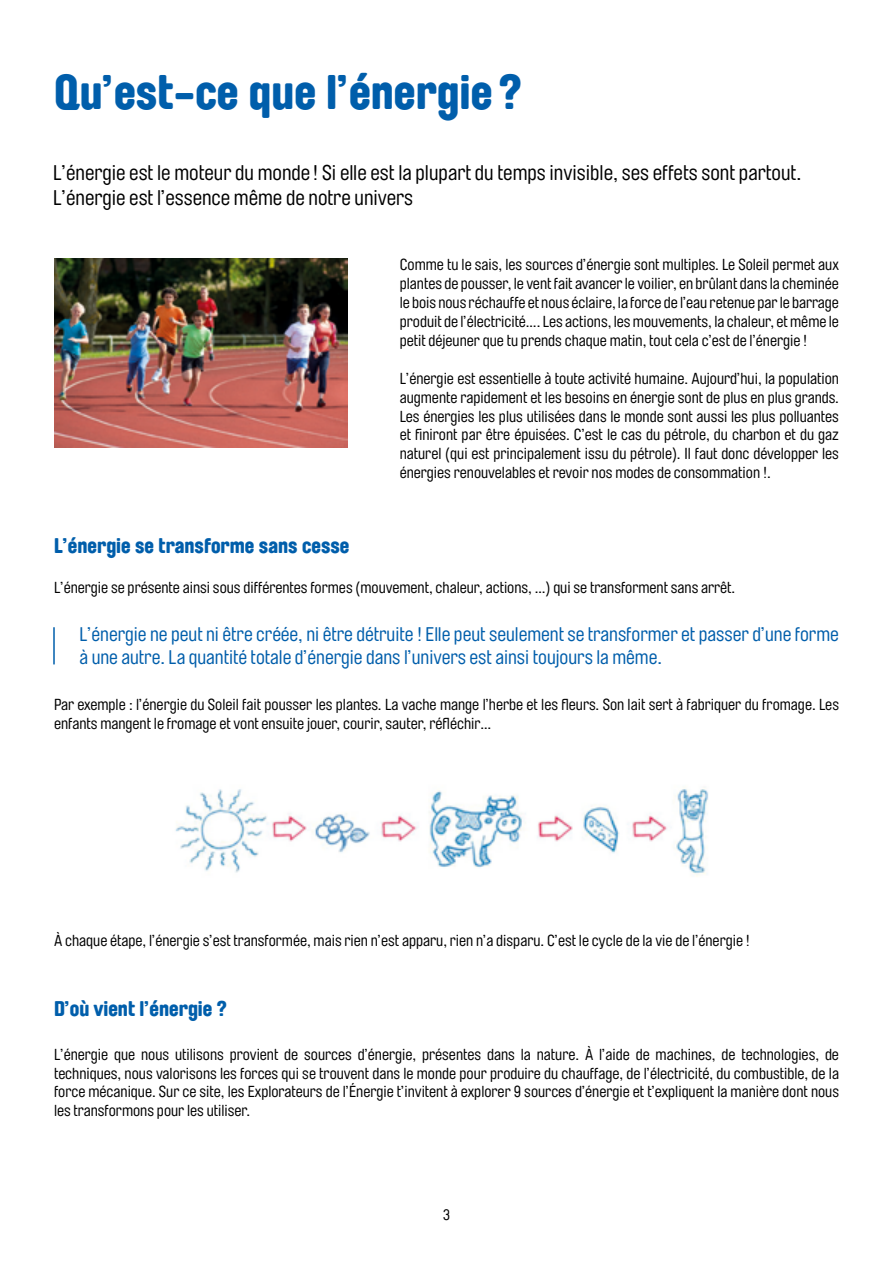
<style>
.page{position:relative;width:893px;height:1263px;background:#fff}
.page>*{position:absolute;margin:0;border:0;box-sizing:border-box;transform-origin:0 0}
.t1{font:900 48px "Brauer Neue";color:#005eab}
.t2{font:21px/25.2px "Brauer Neue";color:#000}
.t3{font:900 21px "Brauer Neue";color:#005eab}
.t4{font:19.5px/23.4px "Brauer Neue";color:#005eab}
.t5{font:15.75px/18.9px "Brauer Neue";color:#000;text-align:justify}
.t6{font:15px "Brauer Neue";color:#000}
</style>
<div class="page">
<img style="left:54px;top:258px;width:294px;height:189px">
<hr style="left:53px;top:627px;width:2px;height:37px;background:#005eab">
<img style="left:175px;top:789px;width:534px;height:88px">
<p class="t1" style="left:54px;top:64px;width:469px">Qu’est-ce que l’énergie ?</p>
<p class="t2" style="left:53px;top:160px;width:750px">L’énergie est le moteur du monde ! Si elle est la plupart du temps invisible, ses effets sont partout.<br>L’énergie est l’essence même de notre univers</p>
<p class="t5" style="left:400px;top:256px;width:441px">Comme tu le sais, les sources d’énergie sont multiples. Le Soleil permet aux plantes de pousser, le vent fait avancer le voilier, en brûlant dans la cheminée le bois nous réchauffe et nous éclaire, la force de l’eau retenue par le barrage produit de l’électricité…. Les actions, les mouvements, la chaleur, et même le petit déjeuner que tu prends chaque matin, tout cela c’est de l’énergie !</p>
<p class="t5" style="left:400px;top:369px;width:441px">L’énergie est essentielle à toute activité humaine. Aujourd’hui, la population augmente rapidement et les besoins en énergie sont de plus en plus grands.<br>Les énergies les plus utilisées dans le monde sont aussi les plus polluantes et finiront par être épuisées. C’est le cas du pétrole, du charbon et du gaz naturel (qui est principalement issu du pétrole). Il faut donc développer les énergies renouvelables et revoir nos modes de consommation !.</p>
<p class="t3" style="left:54px;top:533px;width:297px">L’énergie se transforme sans cesse</p>
<p class="t5" style="left:54px;top:578px;width:683px">L’énergie se présente ainsi sous différentes formes (mouvement, chaleur, actions, …) qui se transforment sans arrêt.</p>
<p class="t4" style="left:80px;top:622px;width:761px">L’énergie ne peut ni être créée, ni être détruite ! Elle peut seulement se transformer et passer d’une forme à une autre. La quantité totale d’énergie dans l’univers est ainsi toujours la même.</p>
<p class="t5" style="left:54px;top:695px;width:786px">Par exemple : l’énergie du Soleil fait pousser les plantes. La vache mange l’herbe et les fleurs. Son lait sert à fabriquer du fromage. Les enfants mangent le fromage et vont ensuite jouer, courir, sauter, réfléchir…</p>
<p class="t5" style="left:54px;top:931px;width:697px">À chaque étape, l’énergie s’est transformée, mais rien n’est apparu, rien n’a disparu. C’est le cycle de la vie de l’énergie !</p>
<p class="t3" style="left:54px;top:996px;width:174px">D’où vient l’énergie ?</p>
<p class="t5" style="left:54px;top:1045px;width:787px">L’énergie que nous utilisons provient de sources d’énergie, présentes dans la nature. À l’aide de machines, de technologies, de techniques, nous valorisons les forces qui se trouvent dans le monde pour produire du chauffage, de l’électricité, du combustible, de la force mécanique. Sur ce site, les Explorateurs de l’Énergie t’invitent à explorer 9 sources d’énergie et t’expliquent la manière dont nous les transformons pour les utiliser.</p>
<p class="t6" style="left:443px;top:1207px;width:8px">3</p>
</div>
